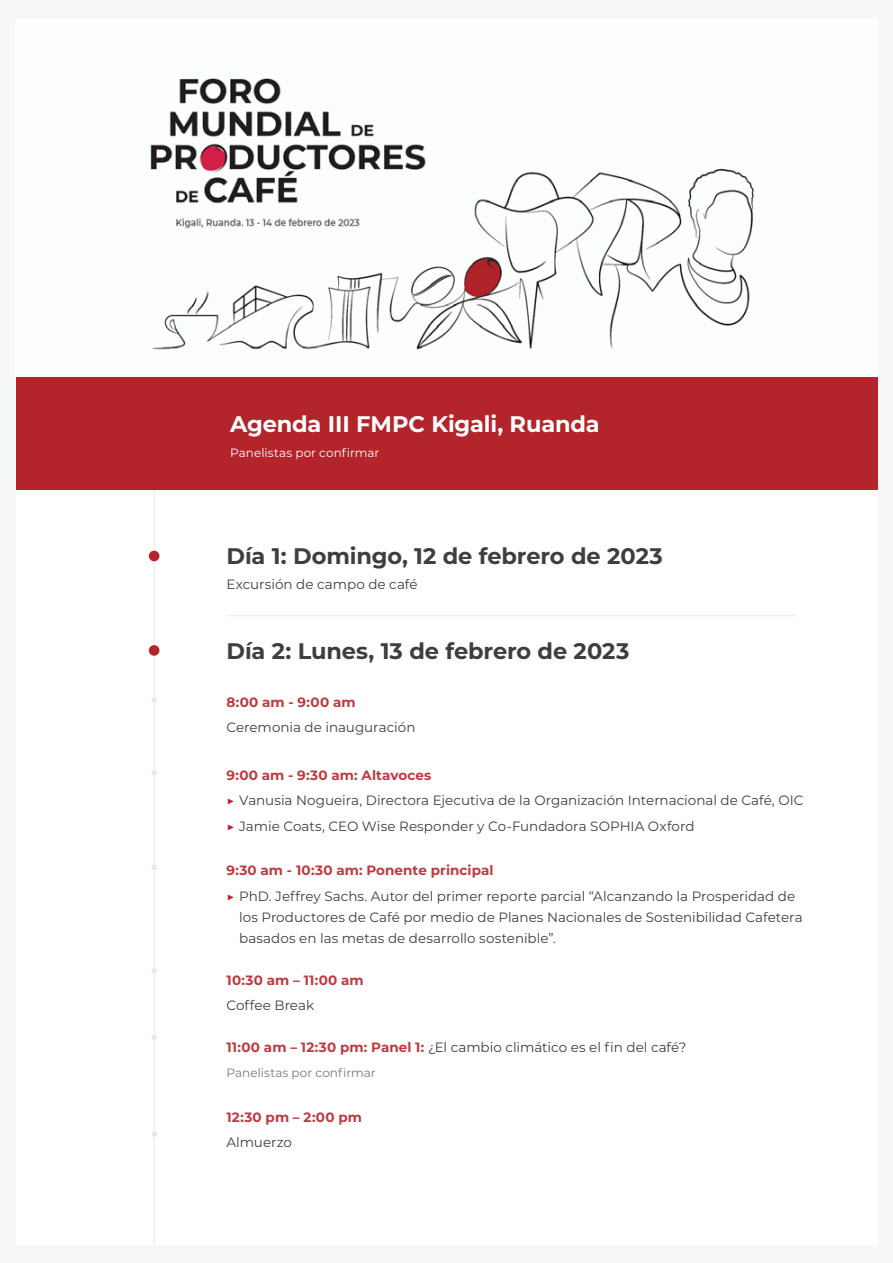
<style>
.page{position:relative;width:893px;height:1263px;background:#f7f8f9}
.page>*{position:absolute;margin:0;border:0;box-sizing:border-box;transform-origin:0 0}
.t1{font:700 22.5px "Montserrat";letter-spacing:-.005em;color:#3e3e3f}
.t2{font:700 22.5px "Montserrat";letter-spacing:-.005em;color:#fff}
.t3{font:13.5px/25.2px "Montserrat";color:#3e3e3f}
.t4{font:700 13.5px "Montserrat";letter-spacing:.015em;color:#bd3a41}
.t5{font:12px "Montserrat";letter-spacing:.005em;color:#76787b}
.t6{font:12px "Montserrat";letter-spacing:.005em;color:#fff}
.s1{font-weight:700;color:#bd3a41}
.s2{color:#b3242b}
</style>
<div class="page">
<div style="left:16px;top:19px;width:861px;height:1226px;background:#fff"></div>
<div style="left:16px;top:376px;width:861px;height:114px;background:#b3242b"></div>
<img style="left:150px;top:78px;width:604px;height:272px">
<hr style="left:154px;top:490px;width:1px;height:755px;background:#e6e7e6">
<hr style="left:226px;top:615px;width:569px;height:1px;background:#e6e7e6">
<div style="left:149px;top:551px;width:10px;height:10px;background:#b3242b;border-radius:50%"></div>
<div style="left:149px;top:645px;width:10px;height:11px;background:#b3242b;border-radius:50%"></div>
<svg style="left:151px;top:697px;width:6px;height:5px"></svg>
<svg style="left:151px;top:770px;width:6px;height:6px"></svg>
<svg style="left:151px;top:865px;width:6px;height:5px"></svg>
<svg style="left:151px;top:968px;width:6px;height:5px"></svg>
<svg style="left:151px;top:1035px;width:6px;height:5px"></svg>
<svg style="left:152px;top:1132px;width:5px;height:5px"></svg>
<h1 class="t2" style="left:230px;top:409px;width:371px">Agenda III FMPC Kigali, Ruanda</h1>
<p class="t6" style="left:230px;top:444px;width:151px">Panelistas por confirmar</p>
<h1 class="t1" style="left:226px;top:541px;width:438px">Día 1: Domingo, 12 de febrero de 2023</h1>
<p class="t3" style="left:226px;top:571px;width:193px">Excursión de campo de café</p>
<h1 class="t1" style="left:226px;top:636px;width:404px">Día 2: Lunes, 13 de febrero de 2023</h1>
<p class="t4" style="left:226px;top:693px;width:131px">8:00 am - 9:00 am</p>
<p class="t3" style="left:226px;top:714px;width:191px">Ceremonia de inauguración</p>
<p class="t3" style="left:226px;top:762px;width:579px"><span class="s1">9:00 am - 9:30 am: Altavoces<br></span><span class="s2">▶</span> Vanusia Nogueira, Directora Ejecutiva de la Organización Internacional de Café, OIC <span class="s2">▶</span> Jamie Coats, CEO Wise Responder y Co-Fundadora SOPHIA Oxford</p>
<p class="t3" style="left:226px;top:857px;width:570px"><span class="s1">9:30 am - 10:30 am: Ponente principal<br></span><span class="s2">▶</span> PhD. Jeffrey Sachs. Autor del primer reporte parcial “Alcanzando la Prosperidad de</p>
<p class="t3" style="left:239px;top:906px;width:565px;line-height:21px">los Productores de Café por medio de Planes Nacionales de Sostenibilidad Cafetera basados en las metas de desarrollo sostenible”.</p>
<p class="t4" style="left:226px;top:971px;width:139px">10:30 am – 11:00 am</p>
<p class="t3" style="left:226px;top:992px;width:89px">Coffee Break</p>
<p class="t3" style="left:226px;top:1034px;width:461px"><span class="s1">11:00 am – 12:30 pm: Panel 1:</span> ¿El cambio climático es el fin del café?</p>
<p class="t5" style="left:226px;top:1064px;width:151px">Panelistas por confirmar</p>
<p class="t4" style="left:226px;top:1108px;width:137px">12:30 pm – 2:00 pm</p>
<p class="t3" style="left:226px;top:1129px;width:67px">Almuerzo</p>
</div>
